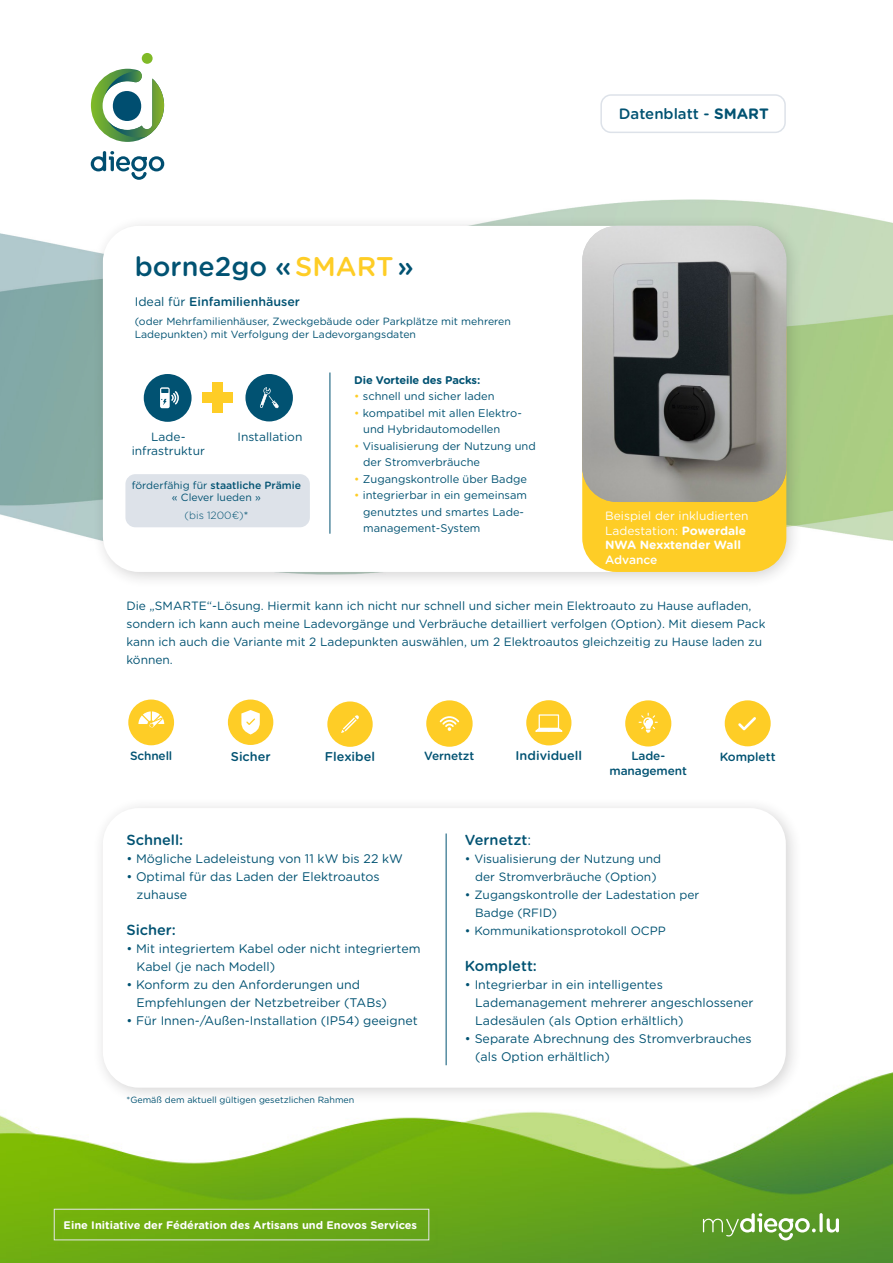
<style>
.page{position:relative;width:893px;height:1263px;background:#fff}
.page>*{position:absolute;margin:0;border:0;box-sizing:border-box;transform-origin:0 0}
.t1{font:500 27px "Gotham Rounded";color:#015272}
.t2{font:500 15px "Gotham Rounded";color:#015272}
.t3{font:500 14.55px "Gotham Rounded";color:#015272}
.t4{font:500 12.75px "Gotham Rounded";color:#015272}
.t5{font:12.45px/18px "Gotham Rounded";color:#015272}
.t6{font:500 12.45px "Gotham Rounded";color:#015272}
.t7{font:12px/18px "Gotham Rounded";color:#015272}
.t8{font:12px/14.4px "Gotham Rounded";color:#fff}
.t9{font:500 12px/14.4px "Gotham Rounded";letter-spacing:-.01em;color:#015272;text-align:center}
.t10{font:500 12px "Gotham Rounded";letter-spacing:-.005em;color:#fff}
.t11{font:11.1px/16.5px "Gotham Rounded";color:#015272}
.t12{font:700 11.1px "Gotham Rounded";color:#fff}
.t13{font:700 11.1px "Gotham Rounded";letter-spacing:-.01em;color:#015272}
.t14{font:10.5px/12.6px "Gotham Rounded";color:#015272}
.t15{font:300 10.5px "Gotham Rounded";color:#015272}
.t16{font:9px "Gotham Rounded";color:#015272}
.s1{color:#fecd26}
.s2{font-weight:400}
.s3{font-weight:500}
.s4{font-weight:700}
</style>
<div class="page">
<img style="left:0;top:1072px;width:893px;height:191px">
<div style="left:55px;top:1210px;width:386px;height:42px;background:#6cab14"></div>
<div style="left:54px;top:1209px;width:375px;height:31px;border:1px solid #e6e7e9"></div>
<svg style="left:819px;top:1213px;width:4px;height:19px"></svg>
<svg style="left:827px;top:1218px;width:12px;height:14px"></svg>
<svg style="left:703px;top:1213px;width:113px;height:27px;background:#7fb056"></svg>
<img style="left:0;top:97px;width:893px;height:650px">
<div style="left:600px;top:94px;width:186px;height:39px;border:2px solid #dde2e9;border-radius:10px"></div>
<div style="left:92px;top:215px;width:711px;height:374px;background:#231f20;opacity:.2"></div>
<div style="left:103px;top:226px;width:683px;height:346px;background:#fff;border-radius:36px"></div>
<div style="left:582px;top:298px;width:204px;height:274px;background:#fecd26;border-radius:34px"></div>
<hr style="left:330px;top:372px;width:1px;height:162px;background:#015272">
<div style="left:92px;top:797px;width:711px;height:307px;background:#231f20;opacity:.2"></div>
<div style="left:103px;top:808px;width:683px;height:280px;background:#fff;border-radius:36px"></div>
<div style="left:142px;top:53px;width:11px;height:11px;background:#80ba27;border-radius:50%"></div>
<svg style="left:91px;top:69px;width:73px;height:73px"></svg>
<svg style="left:91px;top:151px;width:73px;height:29px"></svg>
<hr style="left:446px;top:833px;width:1px;height:232px;background:#015272">
<img style="left:582px;top:226px;width:204px;height:276px">
<svg style="left:281px;top:698px;width:10px;height:9px"></svg>
<div style="left:128px;top:699px;width:46px;height:46px;background:#fecd26;border-radius:50%"></div>
<svg style="left:138px;top:711px;width:26px;height:17px"></svg>
<div style="left:426px;top:700px;width:47px;height:47px;background:#fecd26;border-radius:50%"></div>
<svg style="left:440px;top:716px;width:19px;height:15px"></svg>
<div style="left:625px;top:700px;width:46px;height:46px;background:#fecd26;border-radius:50%"></div>
<svg style="left:639px;top:713px;width:19px;height:20px"></svg>
<div style="left:228px;top:699px;width:45px;height:46px;background:#fecd26;border-radius:50%"></div>
<svg style="left:241px;top:710px;width:19px;height:24px"></svg>
<div style="left:327px;top:701px;width:46px;height:46px;background:#fecd26;border-radius:50%"></div>
<svg style="left:341px;top:715px;width:18px;height:18px"></svg>
<div style="left:526px;top:700px;width:45px;height:45px;background:#fecd26;border-radius:50%"></div>
<div style="left:539px;top:714px;width:20px;height:15px;border:1px solid #fff"></div>
<svg style="left:535px;top:727px;width:28px;height:5px"></svg>
<div style="left:725px;top:700px;width:46px;height:46px;background:#fecd26;border-radius:50%"></div>
<svg style="left:738px;top:717px;width:18px;height:14px"></svg>
<svg style="left:202px;top:382px;width:31px;height:31px"></svg>
<div style="left:245px;top:374px;width:48px;height:47px;background:#015272;border-radius:50%"></div>
<svg style="left:260px;top:387px;width:19px;height:21px"></svg>
<div style="left:144px;top:374px;width:48px;height:48px;background:#015272;border-radius:50%"></div>
<svg style="left:160px;top:387px;width:19px;height:21px"></svg>
<div style="left:125px;top:474px;width:185px;height:53px;background:#dde2e9;border-radius:10px"></div>
<p class="t1" style="left:135px;top:247px;width:280px">borne2go «<span class="s1">SMART</span>»</p>
<p class="t6" style="left:135px;top:293px;width:167px"><span class="s2">Ideal für</span> Einfamilienhäuser</p>
<p class="t14" style="left:135px;top:314px;width:378px">(oder Mehrfamilienhäuser, Zweckgebäude oder Parkplätze mit mehreren<br>Ladepunkten) mit Verfolgung der Ladevorgangsdaten</p>
<p class="t13" style="left:354px;top:372px;width:128px">Die Vorteile des Packs:</p>
<p class="t11" style="left:354px;top:388px;width:142px"><span class="s1">•</span> schnell und sicher laden</p>
<p class="t11" style="left:363px;top:404px;width:160px;text-indent:-9px"><span class="s1">•</span> kompatibel mit allen Elektro&shy;und Hybridautomodellen</p>
<p class="t11" style="left:363px;top:437px;width:174px;text-indent:-9px"><span class="s1">•</span> Visualisierung der Nutzung und der Stromverbräuche</p>
<p class="t11" style="left:354px;top:470px;width:174px"><span class="s1">•</span> Zugangskontrolle über Badge</p>
<p class="t11" style="left:363px;top:487px;width:165px;text-indent:-9px"><span class="s1">•</span> integrierbar in ein gemeinsam genutztes und smartes Lade&shy;management-System</p>
<p class="t7" style="left:151px;top:427px;width:36px">Lade-</p>
<p class="t7" style="left:132px;top:441px;width:75px">infrastruktur</p>
<p class="t7" style="left:238px;top:427px;width:66px">Installation</p>
<p class="t14" style="left:132px;top:479px;width:171px;line-height:12px;text-align:center">förderfähig für <span class="s3">staatliche Prämie </span>« Clever lueden »</p>
<p class="t15" style="left:185px;top:508px;width:65px">(bis 1200€)<span class="s2">*</span></p>
<p class="t2" style="left:619px;top:103px;width:151px">Datenblatt - <span class="s4">SMART</span></p>
<p class="t8" style="left:605px;top:508px;width:145px">Beispiel der inkludierten<br>Ladestation: <span class="s4">Powerdale<br>NWA Nexxtender Wall</span></p>
<p class="t10" style="left:605px;top:551px;width:54px">Advance</p>
<p class="t7" style="left:126px;top:597px;width:641px">Die „SMARTE“-Lösung. Hiermit kann ich nicht nur schnell und sicher mein Elektroauto zu Hause aufladen, sondern ich kann auch meine Ladevorgänge und Verbräuche detailliert verfolgen (Option). Mit diesem Pack kann ich auch die Variante mit 2 Ladepunkten auswählen, um 2 Elektroautos gleichzeitig zu Hause laden zu können.</p>
<p class="t4" style="left:231px;top:747px;width:41px">Sicher</p>
<p class="t4" style="left:325px;top:748px;width:52px">Flexibel</p>
<p class="t9" style="left:424px;top:748px;width:52px">Vernetzt</p>
<p class="t4" style="left:516px;top:746px;width:68px">Individuell</p>
<p class="t9" style="left:720px;top:749px;width:58px">Komplett</p>
<p class="t9" style="left:130px;top:748px;width:44px">Schnell</p>
<p class="t9" style="left:610px;top:748px;width:79px">Lade&shy;management</p>
<p class="t3" style="left:126px;top:830px;width:58px">Schnell:</p>
<p class="t5" style="left:126px;top:849px;width:278px">• Mögliche Ladeleistung von 11 kW bis 22 kW</p>
<p class="t5" style="left:137px;top:867px;width:245px;text-indent:-10px">• Optimal für das Laden der Elektroautos zuhause</p>
<p class="t3" style="left:126px;top:920px;width:51px">Sicher:</p>
<p class="t5" style="left:137px;top:939px;width:286px;text-indent:-10px">• Mit integriertem Kabel oder nicht integriertem<br>Kabel (je nach Modell)</p>
<p class="t5" style="left:137px;top:975px;width:252px;text-indent:-10px">• Konform zu den Anforderungen und<br>Empfehlungen der Netzbetreiber (TABs)</p>
<p class="t5" style="left:126px;top:1011px;width:293px">• Für Innen-/Außen-Installation (IP54) geeignet</p>
<p class="t16" style="left:126px;top:1094px;width:229px">*Gemäß dem aktuell gültigen gesetzlichen Rahmen</p>
<p class="t3" style="left:465px;top:830px;width:68px">Vernetzt<span class="s2">:</span></p>
<p class="t7" style="left:465px;top:849px;width:198px;text-align:center">• Visualisierung der Nutzung und der Stromverbräuche (Option)</p>
<p class="t7" style="left:475px;top:885px;width:226px;text-indent:-10px">• Zugangskontrolle der Ladestation per<br>Badge (RFID)</p>
<p class="t7" style="left:465px;top:921px;width:202px">• Kommunikationsprotokoll OCPP</p>
<p class="t3" style="left:465px;top:956px;width:74px">Komplett:</p>
<p class="t5" style="left:475px;top:975px;width:280px;text-indent:-10px">• Integrierbar in ein intelligentes<br>Lademanagement mehrerer angeschlossener<br>Ladesäulen (als Option erhältlich)</p>
<p class="t5" style="left:465px;top:1029px;width:288px">• Separate Abrechnung des Stromverbrauches</p>
<p class="t5" style="left:475px;top:1047px;width:136px">(als Option erhältlich)</p>
<p class="t12" style="left:64px;top:1216px;width:355px">Eine Initiative der Fédération des Artisans und Enovos Services</p>
</div>
